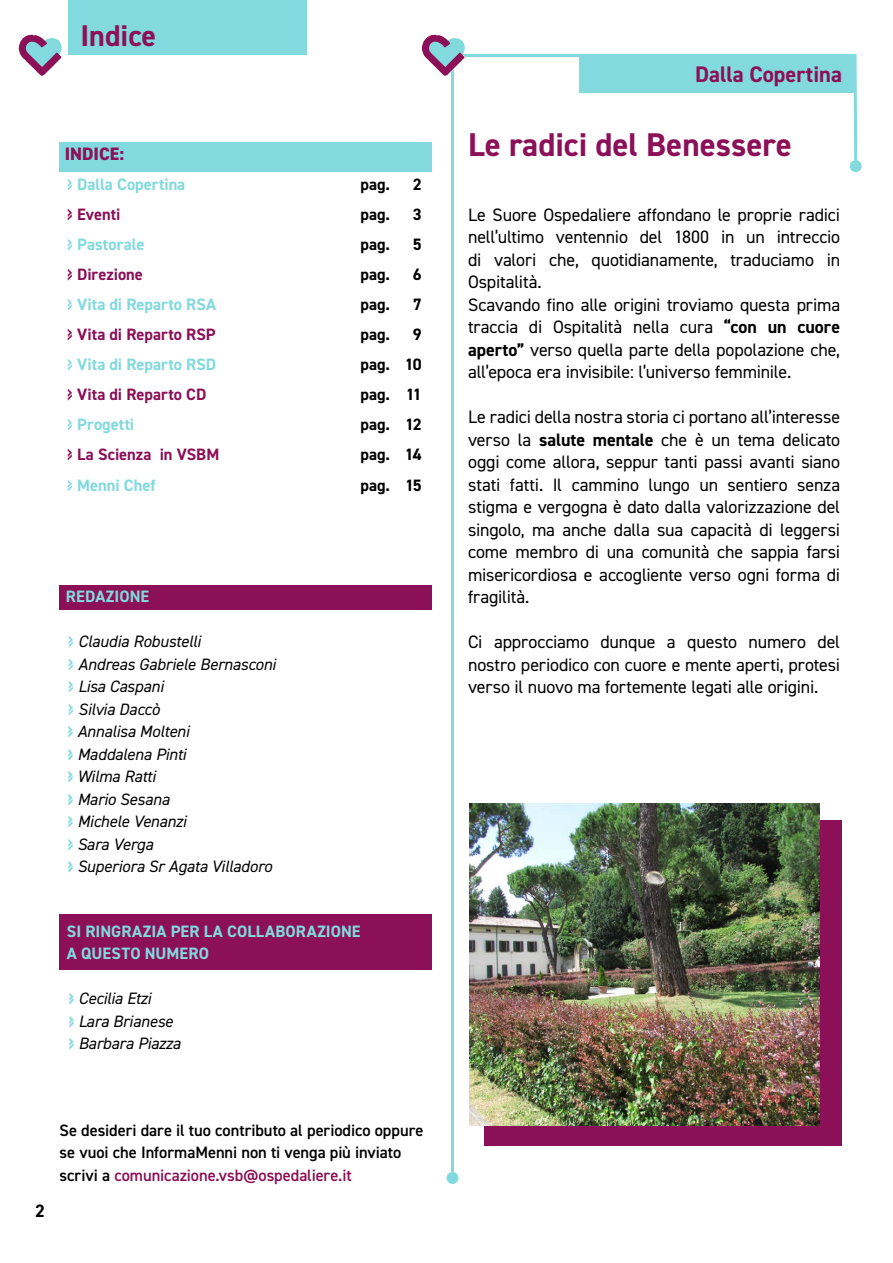
<style>
.page{position:relative;width:893px;height:1263px;background:#fff}
.page>*{position:absolute;margin:0;border:0;box-sizing:border-box;transform-origin:0 0}
.t1{font:700 33px "DIN2014";color:#8b1057}
.t2{font:700 30px "DIN2014";color:#8b1057}
.t3{font:700 22.5px "DIN2014";color:#8b1057}
.t4{font:18px/22.5px "DIN2014";letter-spacing:-.01em;color:#000;text-align:justify}
.t5{font:800 18px "DIN2014";letter-spacing:-.005em;color:#8b1057}
.t6{font:700 18px "DIN2014";color:#000}
.t7{font:italic 16.5px/22.5px "DIN2014";letter-spacing:-.01em;color:#000}
.t8{font:700 16.5px/22.5px "DIN2014";color:#82d9de}
.t9{font:600 16.5px/22.5px "DIN2014";letter-spacing:-.005em;color:#000}
.t10{font:700 16.5px "DIN2014";color:#8b1057}
.t11{font:700 16.5px "DIN2014";color:#000}
.s1{font-weight:600;font-style:italic;font-size:18px}
.s2{font-weight:600;font-size:18px;color:#82d9de}
.s3{font-weight:700;font-size:18px;color:#82d9de}
.s4{color:#8b1057}
.s5{font-weight:700}
</style>
<div class="page">
<svg style="left:18px;top:34px;width:44px;height:42px"></svg>
<svg style="left:449px;top:54px;width:410px;height:1127px"></svg>
<div style="left:850px;top:160px;width:12px;height:12px;background:#82d9de;border-radius:50%"></div>
<div style="left:446px;top:1172px;width:12px;height:12px;background:#82d9de;border-radius:50%"></div>
<div style="left:60px;top:142px;width:372px;height:30px;background:#82d9de"></div>
<div style="left:68px;top:0;width:238px;height:54px;background:#82d9de"></div>
<div style="left:485px;top:821px;width:357px;height:325px;background:#8b1057"></div>
<img style="left:470px;top:804px;width:349px;height:321px">
<div style="left:60px;top:585px;width:372px;height:24px;background:#8b1057"></div>
<div style="left:60px;top:914px;width:372px;height:56px;background:#8b1057"></div>
<svg style="left:422px;top:34px;width:45px;height:42px"></svg>
<h2 class="t2" style="left:80px;top:16px;width:77px">Indice</h2>
<p class="t5" style="left:65px;top:142px;width:61px">INDICE:</p>
<p class="t8" style="left:65px;top:173px;width:122px"><span class="s1">≥</span> Dalla Copertina</p>
<p class="t11" style="left:360px;top:174px;width:31px">pag.</p>
<p class="t11" style="left:413px;top:174px;width:10px">2</p>
<p class="t10" style="left:65px;top:204px;width:57px"><span class="s1">≥</span> Eventi</p>
<p class="t11" style="left:360px;top:204px;width:31px">pag.</p>
<p class="t11" style="left:413px;top:204px;width:10px">3</p>
<p class="t8" style="left:65px;top:233px;width:81px"><span class="s1">≥</span> Pastorale</p>
<p class="t11" style="left:360px;top:234px;width:31px">pag.</p>
<p class="t11" style="left:413px;top:234px;width:10px">5</p>
<p class="t10" style="left:65px;top:264px;width:80px"><span class="s1">≥</span> Direzione</p>
<p class="t11" style="left:360px;top:264px;width:31px">pag.</p>
<p class="t11" style="left:413px;top:264px;width:10px">6</p>
<p class="t8" style="left:65px;top:293px;width:153px"><span class="s1">≥</span> Vita di Reparto RSA</p>
<p class="t11" style="left:360px;top:294px;width:31px">pag.</p>
<p class="t11" style="left:413px;top:294px;width:10px">7</p>
<p class="t10" style="left:65px;top:324px;width:152px"><span class="s1">≥</span> Vita di Reparto RSP</p>
<p class="t11" style="left:360px;top:324px;width:31px">pag.</p>
<p class="t11" style="left:413px;top:324px;width:10px">9</p>
<p class="t8" style="left:65px;top:353px;width:153px"><span class="s1">≥</span> Vita di Reparto RSD</p>
<p class="t11" style="left:360px;top:354px;width:63px">pag. 10</p>
<p class="t10" style="left:65px;top:384px;width:143px"><span class="s1">≥</span> Vita di Reparto CD</p>
<p class="t11" style="left:360px;top:384px;width:63px">pag. 11</p>
<p class="t8" style="left:65px;top:413px;width:71px"><span class="s1">≥</span> Progetti</p>
<p class="t11" style="left:360px;top:414px;width:63px">pag. 12</p>
<p class="t10" style="left:65px;top:444px;width:156px"><span class="s1">≥</span> La Scienza in VSBM</p>
<p class="t11" style="left:360px;top:444px;width:63px">pag. 14</p>
<p class="t8" style="left:65px;top:473px;width:92px"><span class="s1">≥</span> Menni Chef</p>
<p class="t11" style="left:360px;top:474px;width:63px">pag. 15</p>
<p class="t8" style="left:66px;top:585px;width:85px">REDAZIONE</p>
<p class="t7" style="left:66px;top:630px;width:211px"><span class="s2">≥</span> Claudia Robustelli<br><span class="s2">≥</span> Andreas Gabriele Bernasconi <span class="s2">≥</span> Lisa Caspani<br><span class="s2">≥</span> Silvia Daccò<br><span class="s3">≥</span> Annalisa Molteni<br><span class="s3">≥</span> Maddalena Pinti<br><span class="s3">≥</span> Wilma Ratti<br><span class="s3">≥</span> Mario Sesana<br><span class="s3">≥</span> Michele Venanzi<br><span class="s3">≥</span> Sara Verga<br><span class="s3">≥</span> Superiora Sr Agata Villadoro</p>
<p class="t8" style="left:67px;top:920px;width:295px">SI RINGRAZIA PER LA COLLABORAZIONE<br>A QUESTO NUMERO</p>
<p class="t7" style="left:67px;top:987px;width:115px"><span class="s3">≥</span> Cecilia Etzi<br><span class="s3">≥</span> Lara Brianese <span class="s3">≥</span> Barbara Piazza</p>
<p class="t6" style="left:35px;top:1199px;width:11px">2</p>
<p class="t9" style="left:60px;top:1118px;width:366px">Se desideri dare il tuo contributo al periodico oppure se vuoi che InformaMenni non ti venga più inviato scrivi a <span class="s4">comunicazione.vsb@ospedaliere.it</span></p>
<p class="t3" style="left:695px;top:60px;width:148px">Dalla Copertina</p>
<h1 class="t1" style="left:468px;top:123px;width:325px">Le radici del Benessere</h1>
<p class="t4" style="left:468px;top:203px;width:374px;text-align:left">Le Suore Ospedaliere affondano le proprie radici nell’ultimo ventennio del 1800 in un intreccio di valori che, quotidianamente, traduciamo in Ospitalità.<br>Scavando fino alle origini troviamo questa prima traccia di Ospitalità nella cura <span class="s5">“con un cuore aperto”</span> verso quella parte della popolazione che, all’epoca era invisibile: l’universo femminile.</p>
<p class="t4" style="left:468px;top:405px;width:374px">Le radici della nostra storia ci portano all’interesse verso la <span class="s5">salute mentale</span> che è un tema delicato oggi come allora, seppur tanti passi avanti siano stati fatti. Il cammino lungo un sentiero senza stigma e vergogna è dato dalla valorizzazione del singolo, ma anche dalla sua capacità di leggersi come membro di una comunità che sappia farsi misericordiosa e accogliente verso ogni forma di fragilità.</p>
<p class="t4" style="left:468px;top:630px;width:374px">Ci approcciamo dunque a questo numero del nostro periodico con cuore e mente aperti, protesi verso il nuovo ma fortemente legati alle origini.</p>
</div>
